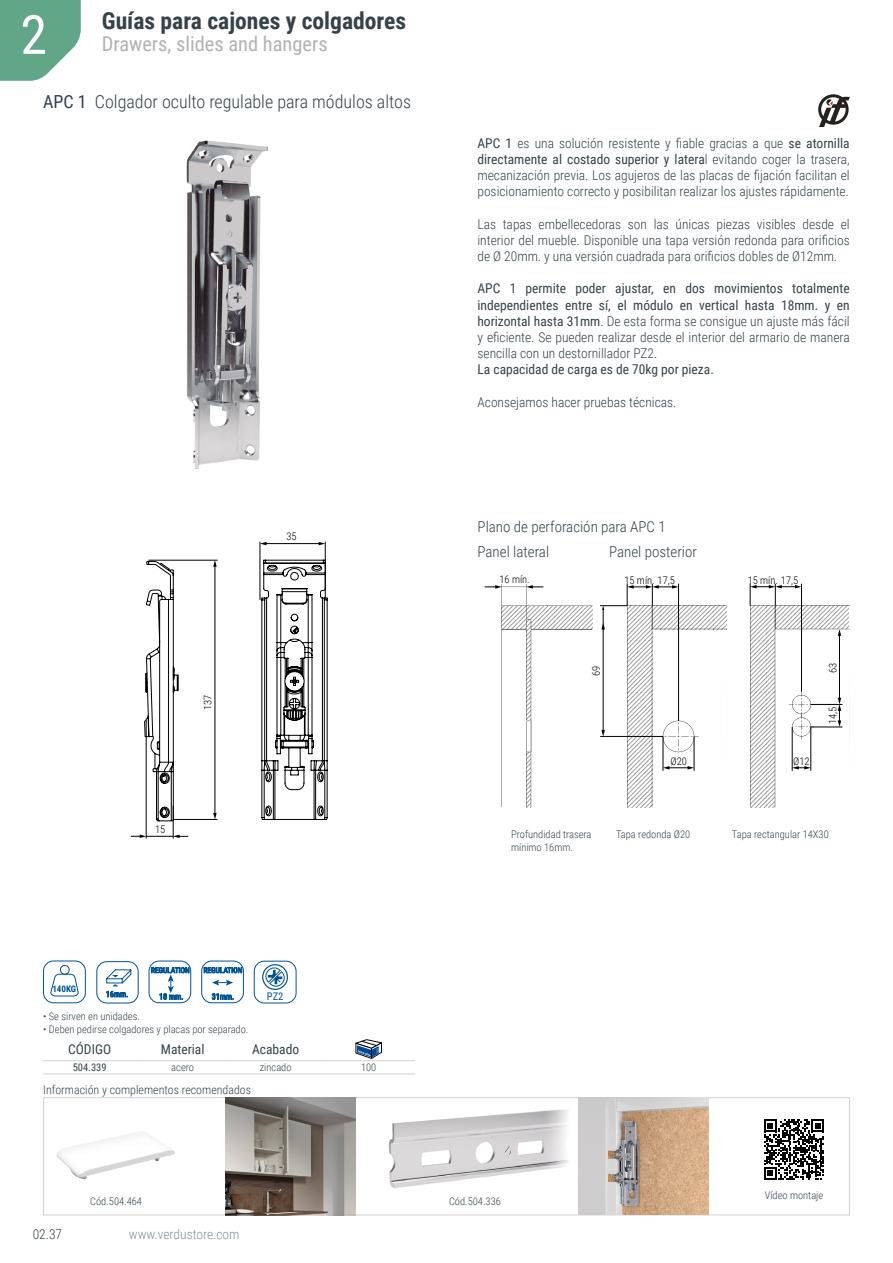
<style>
.page{position:relative;width:893px;height:1263px;background:#fff}
.page>*{position:absolute;margin:0;border:0;box-sizing:border-box;transform-origin:0 0}
.t1{font:54px "Roboto Condensed";color:#fff}
.t2{font:700 23.55px "Roboto Condensed";color:#354248}
.t3{font:20.4px "Roboto Condensed";color:#b3b2b2}
.t4{font:300 18px "Roboto Condensed";color:#354248}
.t5{font:300 15px/25px "Roboto Condensed";color:#354248}
.t6{font:300 13.5px/16.2px "Roboto Condensed";color:#354248;text-align:justify}
.t7{font:13.5px "Roboto Condensed";color:#354248}
.t8{font:300 13.5px "Roboto Condensed";color:#849299}
.t9{font:300 12px "Roboto Condensed";color:#354248}
.t10{font:300 10.5px/12.6px "Roboto Condensed";color:#354248}
.t11{font:300 10.5px "Roboto Condensed";color:#000}
.t12{font:10.5px "Roboto Condensed";color:#354248}
.t13{font:10.5px "Roboto Condensed";color:#005496}
.t14{font:700 9px "Roboto Condensed";color:#005496}
.t15{font:8.1px "Roboto Condensed";color:#005496}
.t16{font:7.5px "Roboto Condensed";color:#005496}
.s1{font-weight:400}
</style>
<div class="page">
<svg style="left:0;top:0;width:81px;height:81px;background:#76b297"></svg>
<div style="left:43px;top:1097px;width:807px;height:118px;border:1px solid #d0d0d0"></div>
<img style="left:578px;top:1098px;width:130px;height:117px">
<svg style="left:764px;top:1119px;width:60px;height:61px"></svg>
<img style="left:186px;top:140px;width:82px;height:329px">
<img style="left:225px;top:1098px;width:130px;height:117px">
<hr style="left:265px;top:543px;width:55px;height:1px;background:#000">
<svg style="left:261px;top:542px;width:5px;height:3px"></svg>
<svg style="left:319px;top:542px;width:6px;height:3px"></svg>
<hr style="left:325px;top:542px;width:1px;height:58px;background:#000">
<hr style="left:260px;top:542px;width:1px;height:58px;background:#000">
<svg style="left:131px;top:834px;width:57px;height:4px"></svg>
<hr style="left:173px;top:806px;width:1px;height:32px;background:#000">
<hr style="left:146px;top:720px;width:1px;height:118px;background:#000">
<hr style="left:215px;top:565px;width:1px;height:249px;background:#000">
<svg style="left:213px;top:561px;width:4px;height:6px"></svg>
<svg style="left:213px;top:813px;width:4px;height:6px"></svg>
<hr style="left:173px;top:819px;width:45px;height:1px;background:#000">
<hr style="left:148px;top:560px;width:70px;height:1px;background:#000">
<svg style="left:261px;top:559px;width:67px;height:261px"></svg>
<svg style="left:144px;top:561px;width:35px;height:261px"></svg>
<svg style="left:485px;top:584px;width:107px;height:223px"></svg>
<svg style="left:750px;top:584px;width:100px;height:223px"></svg>
<svg style="left:600px;top:584px;width:127px;height:223px"></svg>
<svg style="left:818px;top:94px;width:32px;height:33px"></svg>
<hr style="left:43px;top:1060px;width:93px;height:1px;background:#d0d0d0">
<hr style="left:136px;top:1060px;width:93px;height:1px;background:#d0d0d0">
<hr style="left:229px;top:1060px;width:93px;height:1px;background:#d0d0d0">
<hr style="left:322px;top:1060px;width:93px;height:1px;background:#d0d0d0">
<hr style="left:43px;top:1073px;width:93px;height:1px;background:#d0d0d0">
<hr style="left:136px;top:1073px;width:93px;height:1px;background:#d0d0d0">
<hr style="left:229px;top:1073px;width:93px;height:1px;background:#d0d0d0">
<hr style="left:322px;top:1073px;width:93px;height:1px;background:#d0d0d0">
<svg style="left:356px;top:1039px;width:26px;height:19px"></svg>
<div style="left:149px;top:961px;width:42px;height:42px;border:1px solid #005496;border-radius:10px"></div>
<svg style="left:168px;top:974px;width:6px;height:19px"></svg>
<div style="left:201px;top:961px;width:43px;height:42px;border:1px solid #005496;border-radius:10px"></div>
<svg style="left:212px;top:979px;width:21px;height:7px"></svg>
<div style="left:43px;top:960px;width:43px;height:43px;border:1px solid #005496;border-radius:10px"></div>
<svg style="left:50px;top:973px;width:29px;height:24px"></svg>
<div style="left:60px;top:965px;width:10px;height:10px;border:1px solid #005496;border-radius:50%"></div>
<div style="left:254px;top:961px;width:42px;height:42px;border:1px solid #005496;border-radius:10px"></div>
<svg style="left:262px;top:964px;width:26px;height:26px"></svg>
<div style="left:96px;top:961px;width:43px;height:42px;border:1px solid #005496;border-radius:10px"></div>
<svg style="left:106px;top:969px;width:26px;height:17px"></svg>
<img style="left:57px;top:1132px;width:118px;height:48px">
<img style="left:389px;top:1109px;width:180px;height:79px">
<h1 class="t1" style="left:20px;top:-3px;width:28px">2</h1>
<h2 class="t2" style="left:102px;top:4px;width:306px">Guías para cajones y colgadores</h2>
<h3 class="t3" style="left:102px;top:29px;width:227px">Drawers, slides and hangers</h3>
<h3 class="t4" style="left:43px;top:89px;width:369px"><span class="s1">APC 1</span> Colgador oculto regulable para módulos altos</h3>
<p class="t11" style="left:286px;top:529px;width:12px">35</p>
<p class="t11" style="left:200px;top:710px;width:17px;rotate:-90deg">137</p>
<p class="t11" style="left:155px;top:822px;width:12px">15</p>
<p class="t16" style="left:151px;top:965px;width:40px">REGULATION</p>
<p class="t16" style="left:204px;top:965px;width:40px">REGULATION</p>
<p class="t15" style="left:212px;top:991px;width:24px">31mm.</p>
<p class="t14" style="left:52px;top:982px;width:25px">140KG</p>
<p class="t15" style="left:106px;top:988px;width:24px">16mm.</p>
<p class="t10" style="left:43px;top:1009px;width:98px">• Se sirven en unidades.</p>
<p class="t10" style="left:43px;top:1022px;width:207px">• Deben pedirse colgadores y placas por separado.</p>
<p class="t15" style="left:159px;top:991px;width:26px">18 mm.</p>
<p class="t13" style="left:267px;top:989px;width:18px">PZ2</p>
<p class="t7" style="left:68px;top:1040px;width:44px">CÓDIGO</p>
<p class="t7" style="left:161px;top:1040px;width:45px">Material</p>
<p class="t7" style="left:252px;top:1040px;width:49px">Acabado</p>
<p class="t12" style="left:73px;top:1060px;width:35px">504.339</p>
<p class="t10" style="left:171px;top:1061px;width:24px">acero</p>
<p class="t10" style="left:260px;top:1061px;width:33px">zincado</p>
<p class="t10" style="left:361px;top:1061px;width:17px">100</p>
<p class="t9" style="left:43px;top:1081px;width:210px">Información y complementos recomendados</p>
<p class="t6" style="left:477px;top:134px;width:374px"><span class="s1">APC 1</span> es una solución resistente y fiable gracias a que <span class="s1">se atornilla directamente al costado superior y latera</span>l evitando coger la trasera, mecanización previa. Los agujeros de las placas de fijación facilitan el posicionamiento correcto y posibilitan realizar los ajustes rápidamente.</p>
<p class="t6" style="left:477px;top:215px;width:374px">Las tapas embellecedoras son las únicas piezas visibles desde el interior del mueble. Disponible una tapa versión redonda para orificios de Ø 20mm. y una versión cuadrada para orificios dobles de Ø12mm.</p>
<p class="t6" style="left:477px;top:280px;width:374px"><span class="s1">APC 1 permite poder ajustar, en dos movimientos totalmente independientes entre sí, el módulo en vertical hasta 18mm. y en horizontal hasta 31mm</span>. De esta forma se consigue un ajuste más fácil y eficiente. Se pueden realizar desde el interior del armario de manera sencilla con un destornillador PZ2.</p>
<p class="t7" style="left:477px;top:360px;width:238px">La capacidad de carga es de 70kg por pieza.</p>
<p class="t6" style="left:477px;top:393px;width:200px">Aconsejamos hacer pruebas técnicas.</p>
<p class="t5" style="left:478px;top:513px;width:190px">Plano de perforación para APC 1<br>Panel lateral</p>
<p class="t5" style="left:609px;top:538px;width:89px">Panel posterior</p>
<p class="t11" style="left:499px;top:571px;width:32px">16 mín.</p>
<p class="t11" style="left:624px;top:573px;width:52px">15 mín. 17,5</p>
<p class="t11" style="left:748px;top:573px;width:52px">15 mín. 17,5</p>
<p class="t11" style="left:589px;top:676px;width:12px;rotate:-90deg">69</p>
<p class="t11" style="left:670px;top:753px;width:18px">Ø20</p>
<p class="t11" style="left:793px;top:753px;width:18px">Ø12</p>
<p class="t11" style="left:825px;top:673px;width:12px;rotate:-90deg">63</p>
<p class="t11" style="left:825px;top:724px;width:19px;rotate:-90deg">14,5</p>
<p class="t10" style="left:511px;top:827px;width:82px">Profundidad trasera mínimo 16mm.</p>
<p class="t10" style="left:616px;top:827px;width:76px">Tapa redonda Ø20</p>
<p class="t10" style="left:732px;top:827px;width:98px">Tapa rectangular 14X30</p>
<p class="t10" style="left:90px;top:1194px;width:53px">Cód.504.464</p>
<p class="t10" style="left:449px;top:1194px;width:53px">Cód.504.336</p>
<p class="t6" style="left:33px;top:1226px;width:31px">02.37</p>
<p class="t8" style="left:129px;top:1225px;width:112px">www.verdustore.com</p>
<p class="t10" style="left:765px;top:1189px;width:60px">Vídeo montaje</p>
</div>
